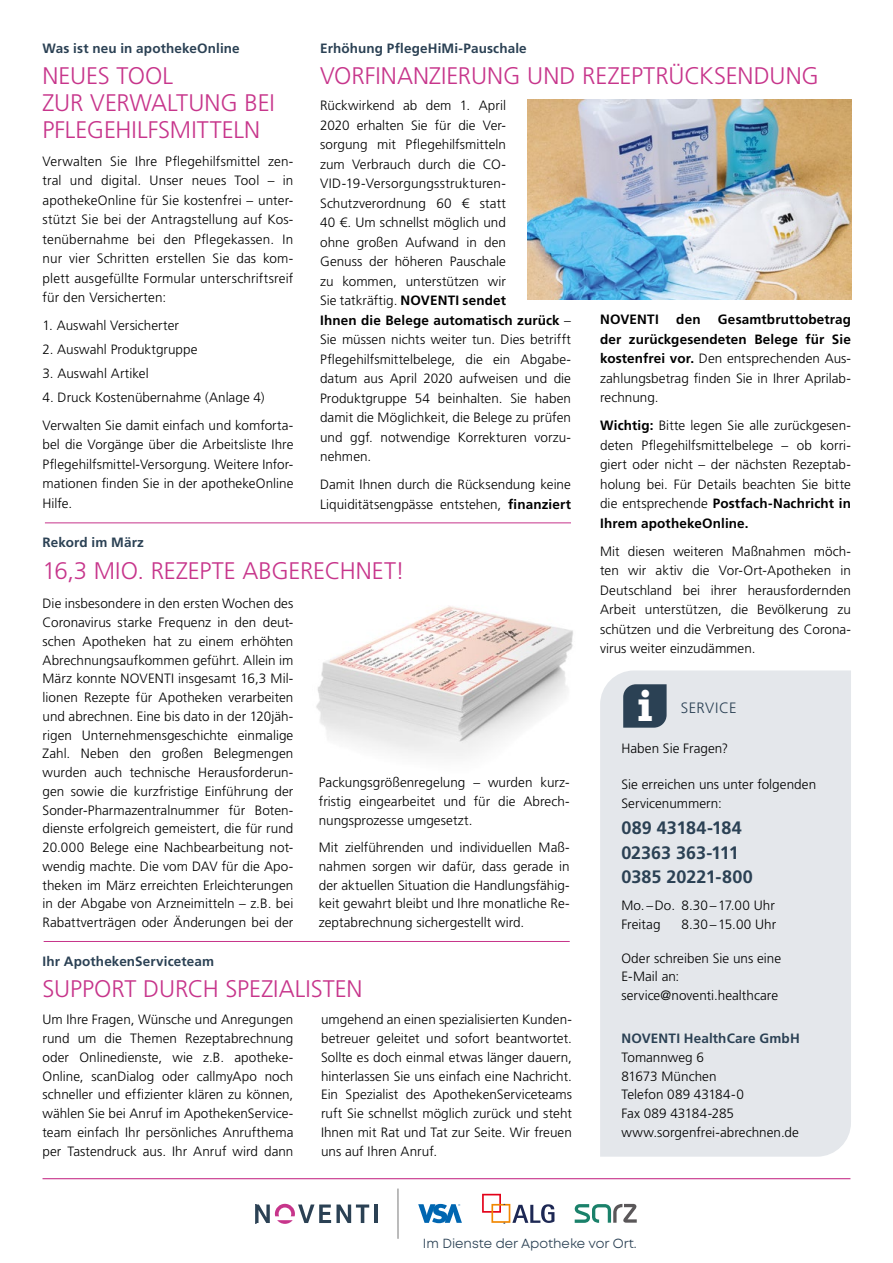
<style>
.page{position:relative;width:893px;height:1263px;background:#fff}
.page>*{position:absolute;margin:0;border:0;box-sizing:border-box;transform-origin:0 0}
.t1{font:700 41.85px "Rockwell";color:#fff}
.Head_16pt{font:300 24px/27px "Frutiger LT";color:#c7358b}
.t2{font:700 18px "Frutiger LT";color:#2b4154}
.t3{font:300 15px "Frutiger LT";letter-spacing:.025em;color:#2b4154}
.Text_9pt{font:300 13.5px/18.8px "Frutiger LT";letter-spacing:.005em;color:#000;text-align:justify}
.Pre-Head_9pt{font:700 13.5px "Frutiger LT";letter-spacing:.01em;color:#2b4154}
.Text_9pt-2{font:700 13.5px "Frutiger LT";letter-spacing:.015em;color:#000}
.t4{font:13.2px "Mont";color:#2b4154}
.s1{font-weight:700}
.s2{font-weight:700;color:#2b4154}
</style>
<div class="page">
<hr style="left:374px;top:1204px;width:3px;height:19px;background:#2b4154">
<svg style="left:418px;top:1204px;width:44px;height:19px"></svg>
<svg style="left:575px;top:1204px;width:62px;height:19px"></svg>
<hr style="left:398px;top:1188px;width:1px;height:51px;background:#565656">
<svg style="left:482px;top:1194px;width:72px;height:30px"></svg>
<svg style="left:255px;top:1204px;width:114px;height:20px"></svg>
<hr style="left:43px;top:1178px;width:807px;height:1px;background:#c7358b">
<div style="left:600px;top:670px;width:251px;height:487px;background:#e4e7eb"></div>
<svg style="left:623px;top:684px;width:44px;height:44px;background:#364b5d"></svg>
<hr style="left:45px;top:522px;width:526px;height:1px;background:#c7358b">
<hr style="left:44px;top:941px;width:526px;height:1px;background:#c7358b">
<img style="left:527px;top:100px;width:324px;height:200px">
<img style="left:316px;top:605px;width:257px;height:151px">
<p class="Pre-Head_9pt" style="left:320px;top:40px;width:208px">Erhöhung PflegeHiMi-Pauschale</p>
<p class="Head_16pt" style="left:320px;top:62px;width:500px">VORFINANZIERUNG UND REZEPTRÜCKSENDUNG</p>
<p class="Pre-Head_9pt" style="left:43px;top:40px;width:199px">Was ist neu in apothekeOnline</p>
<p class="Head_16pt" style="left:43px;top:62px;width:234px">NEUES TOOL<br>ZUR VERWALTUNG BEI<br>PFLEGEHILFSMITTELN</p>
<p class="Text_9pt" style="left:43px;top:152px;width:252px;line-height:19.5px">Verwalten Sie Ihre Pflegehilfsmittel zen&shy;tral und digital. Unser neues Tool – in apothekeOnline für Sie kostenfrei – unter&shy;stützt Sie bei der Antragstellung auf Kos&shy;tenübernahme bei den Pflegekassen. In nur vier Schritten erstellen Sie das kom&shy;plett ausgefüllte Formular unterschriftsreif für den Versicherten:</p>
<p class="Text_9pt" style="left:43px;top:317px;width:138px">1. Auswahl Versicherter</p>
<p class="Text_9pt" style="left:43px;top:340px;width:157px">2. Auswahl Produktgruppe</p>
<p class="Text_9pt" style="left:43px;top:364px;width:108px">3. Auswahl Artikel</p>
<p class="Text_9pt" style="left:43px;top:388px;width:224px">4. Druck Kostenübernahme (Anlage 4)</p>
<p class="Text_9pt" style="left:43px;top:415px;width:252px;line-height:19.5px">Verwalten Sie damit einfach und komforta&shy;bel die Vorgänge über die Arbeitsliste Ihre Pflegehilfsmittel-Versorgung. Weitere Infor&shy;mationen finden Sie in der apothekeOnline Hilfe.</p>
<p class="Text_9pt" style="left:320px;top:96px;width:252px;line-height:19.5px;text-align:left">Rückwirkend ab dem 1. April<br>2020 erhalten Sie für die Ver-<br>sorgung mit Pflegehilfsmitteln<br>zum Verbrauch durch die CO-<br>VID-19-Versorgungsstrukturen-<br>Schutzverordnung 60 € statt<br>40 €. Um schnellst möglich und<br>ohne großen Aufwand in den<br>Genuss der höheren Pauschale<br>zu kommen, unterstützen wir<br>Sie tatkräftig. <span class="s1">NOVENTI sendet<br>Ihnen die Belege automatisch zurück</span> –<br>Sie müssen nichts weiter tun. Dies betrifft<br>Pflegehilfsmittelbelege, die ein Abgabe&shy;datum aus April 2020 aufweisen und die<br>Produktgruppe 54 beinhalten. Sie haben damit die Möglichkeit, die Belege zu prüfen und ggf. notwendige Korrekturen vorzu&shy;nehmen.</p>
<p class="Text_9pt" style="left:320px;top:475px;width:252px;line-height:19.5px">Damit Ihnen durch die Rücksendung keine<br>Liquiditätsengpässe entstehen, <span class="s1">finanziert</span></p>
<p class="Text_9pt" style="left:600px;top:310px;width:252px;line-height:19.5px;text-indent:118px"><span class="s1">Gesamtbruttobetrag der zurückgesendeten Belege für Sie kostenfrei vor.</span> Den entsprechenden Aus&shy;zahlungsbetrag finden Sie in Ihrer Aprilab&shy;rechnung.</p>
<p class="Text_9pt" style="left:600px;top:416px;width:252px;line-height:19.5px"><span class="s1">Wichtig:</span> Bitte legen Sie alle zurückgesen&shy;deten Pflegehilfsmittelbelege – ob korri&shy;giert oder nicht – der nächsten Rezeptab&shy;holung bei. Für Details beachten Sie bitte die entsprechende <span class="s1">Postfach-Nachricht in Ihrem apothekeOnline.</span></p>
<p class="Text_9pt" style="left:600px;top:541px;width:252px;line-height:19.5px">Mit diesen weiteren Maßnahmen möch&shy;ten wir aktiv die Vor-Ort-Apotheken in Deutschland bei ihrer herausfordernden Arbeit unterstützen, die Bevölkerung zu schützen und die Verbreitung des Corona&shy;virus weiter einzudämmen.</p>
<p class="Text_9pt-2" style="left:600px;top:311px;width:60px">NOVENTI</p>
<p class="Text_9pt-2" style="left:676px;top:311px;width:26px">den</p>
<p class="Pre-Head_9pt" style="left:43px;top:535px;width:103px">Rekord im März</p>
<p class="Head_16pt" style="left:43px;top:557px;width:364px">16,3 MIO. REZEPTE ABGERECHNET!</p>
<p class="Text_9pt" style="left:43px;top:595px;width:252px">Die insbesondere in den ersten Wochen des Coronavirus starke Frequenz in den deut&shy;schen Apotheken hat zu einem erhöhten Abrechnungsaufkommen geführt. Allein im März konnte NOVENTI insgesamt 16,3 Mil&shy;lionen Rezepte für Apotheken verarbeiten und abrechnen. Eine bis dato in der 120jäh&shy;rigen Unternehmensgeschichte einmalige Zahl. Neben den großen Belegmengen wurden auch technische Herausforderun&shy;gen sowie die kurzfristige Einführung der Sonder-Pharmazentralnummer für Boten&shy;dienste erfolgreich gemeistert, die fü r rund 20.000 Belege eine Nachbearbeitung not&shy;wendig machte. Die vom DAV für die Apo&shy;theken im März erreichten Erleichterungen in der Abgabe von Arzneimitteln – z.B. bei Rabattverträgen oder Änderungen bei der</p>
<p class="t1" style="left:637px;top:678px;width:17px">i</p>
<p class="t3" style="left:681px;top:699px;width:57px">SERVICE</p>
<p class="Text_9pt" style="left:621px;top:739px;width:108px">Haben Sie Fragen?</p>
<p class="Text_9pt" style="left:621px;top:775px;width:196px">Sie erreichen uns unter folgenden<br>Servicenummern:</p>
<p class="t2" style="left:621px;top:817px;width:122px">089 43184-184</p>
<p class="t2" style="left:621px;top:842px;width:119px">02363 363-111</p>
<p class="t2" style="left:621px;top:866px;width:133px">0385 20221-800</p>
<p class="Text_9pt" style="left:621px;top:896px;width:155px">Mo. –Do. 8.30–17.00 Uhr<br>Freitag</p>
<p class="Text_9pt" style="left:319px;top:774px;width:252px">Packungsgrößenregelung – wurden kurz&shy;fristig eingearbeitet und für die Abrech&shy;nungsprozesse umgesetzt.</p>
<p class="Text_9pt" style="left:319px;top:838px;width:252px">Mit zielführenden und individuellen Maß&shy;nahmen sorgen wir dafür, dass gerade in der aktuellen Situation die Handlungsfähig&shy;keit gewahrt bleibt und Ihre monatliche Re&shy;zeptabrechnung sichergestellt wird.</p>
<p class="Text_9pt" style="left:681px;top:915px;width:96px">8.30–15.00 Uhr</p>
<p class="Text_9pt" style="left:621px;top:949px;width:161px;text-align:left">Oder schreiben Sie uns eine<br>E-Mail an: service@noventi.healthcare</p>
<p class="Text_9pt" style="left:621px;top:1029px;width:180px;text-align:left"><span class="s2">NOVENTI HealthCare GmbH<br></span>Tomannweg 6<br>81673 München<br>Telefon 089 43184-0<br>Fax 089 43184-285 www.sorgenfrei-abrechnen.de</p>
<p class="Pre-Head_9pt" style="left:43px;top:953px;width:173px">Ihr ApothekenServiceteam</p>
<p class="Head_16pt" style="left:43px;top:976px;width:321px">SUPPORT DURCH SPEZIALISTEN</p>
<p class="Text_9pt" style="left:43px;top:1010px;width:252px">Um Ihre Fragen, Wünsche und Anregungen rund um die Themen Rezeptabrechnung oder Onlinedienste, wie z.B. apotheke-Online, scanDialog oder callmyApo noch schneller und effizienter klären zu können, wählen Sie bei Anruf im ApothekenService&shy;team einfach Ihr persönliches Anrufthema per Tastendruck aus. Ihr Anruf wird dann</p>
<p class="Text_9pt" style="left:321px;top:1010px;width:252px">umgehend an einen spezialisierten Kunden&shy;betreuer geleitet und sofort beantwortet.<br>Sollte es doch einmal etwas länger dauern, hinterlassen Sie uns einfach eine Nachricht.<br>Ein Spezialist des ApothekenServiceteams ruft Sie schnellst möglich zurück und steht Ihnen mit Rat und Tat zur Seite. Wir freuen uns auf Ihren Anruf.</p>
<p class="t4" style="left:423px;top:1235px;width:215px">Im Dienste der Apotheke vor Ort.</p>
</div>
